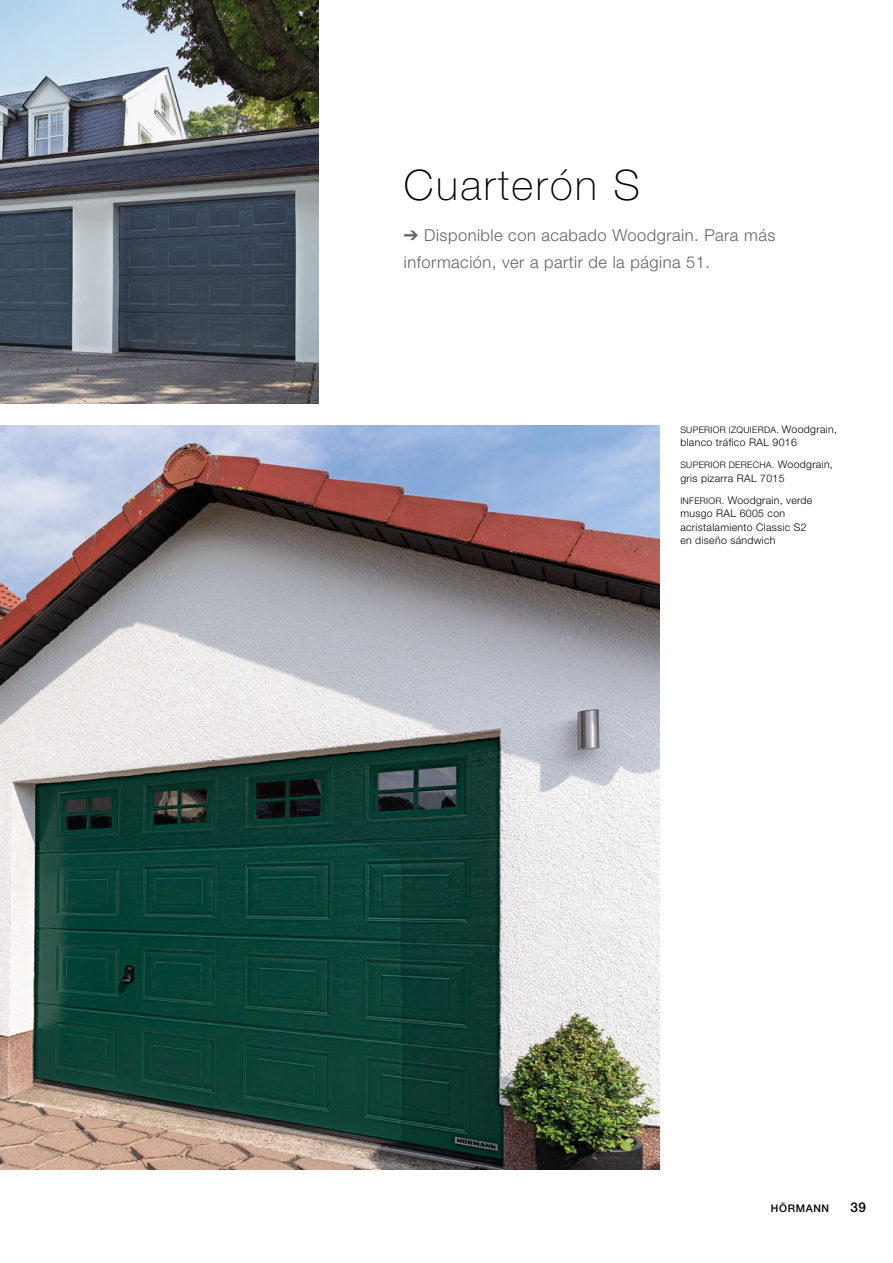
<style>
.page{position:relative;width:893px;height:1263px;background:#fff}
.page>*{position:absolute;margin:0;border:0;box-sizing:border-box;transform-origin:0 0}
.t1{font:100 42px "Hoermann Helvetica Neue";letter-spacing:.06em;color:#000}
.t2{font:300 16.5px/27px "Hoermann Helvetica Neue";letter-spacing:.03em;color:#646363}
.t3{font:500 13.5px "Hoermann Helvetica Neue";color:#000}
.t4{font:300 10.5px/13.5px "Hoermann Helvetica Neue";letter-spacing:.03em;color:#000}
.t5{font:500 10.5px "Hoermann Helvetica Neue";letter-spacing:.06em;color:#000}
.t6{font:300 9px "Hoermann Helvetica Neue";letter-spacing:.03em;color:#000}
.s1{font-size:10.5px}
.s2{font-size:9px}
</style>
<div class="page">
<img style="left:0;top:425px;width:659px;height:744px">
<img style="left:0;top:0;width:319px;height:404px">
<h1 class="t1" style="left:404px;top:156px;width:238px">Cuarterón S</h1>
<h2 class="t2" style="left:404px;top:220px;width:373px">➔ Disponible con acabado Woodgrain. Para más información, ver a partir de la página 51.</h2>
<p class="t6" style="left:680px;top:423px;width:158px">SUPERIOR IZQUIERDA. <span class="s1">Woodgrain,</span></p>
<p class="t4" style="left:680px;top:435px;width:118px">blanco tráfico RAL 9016</p>
<p class="t6" style="left:680px;top:459px;width:154px">SUPERIOR DERECHA. <span class="s1">Woodgrain,</span></p>
<p class="t4" style="left:680px;top:466px;width:134px;line-height:22px">gris pizarra RAL 7015<br><span class="s2">INFERIOR.</span> Woodgrain, verde</p>
<p class="t4" style="left:680px;top:506px;width:128px">musgo RAL 6005 con acristalamiento Classic S2 en diseño sándwich</p>
<p class="t5" style="left:771px;top:1201px;width:60px">HÖRMANN</p>
<p class="t3" style="left:850px;top:1198px;width:17px">39</p>
</div>
